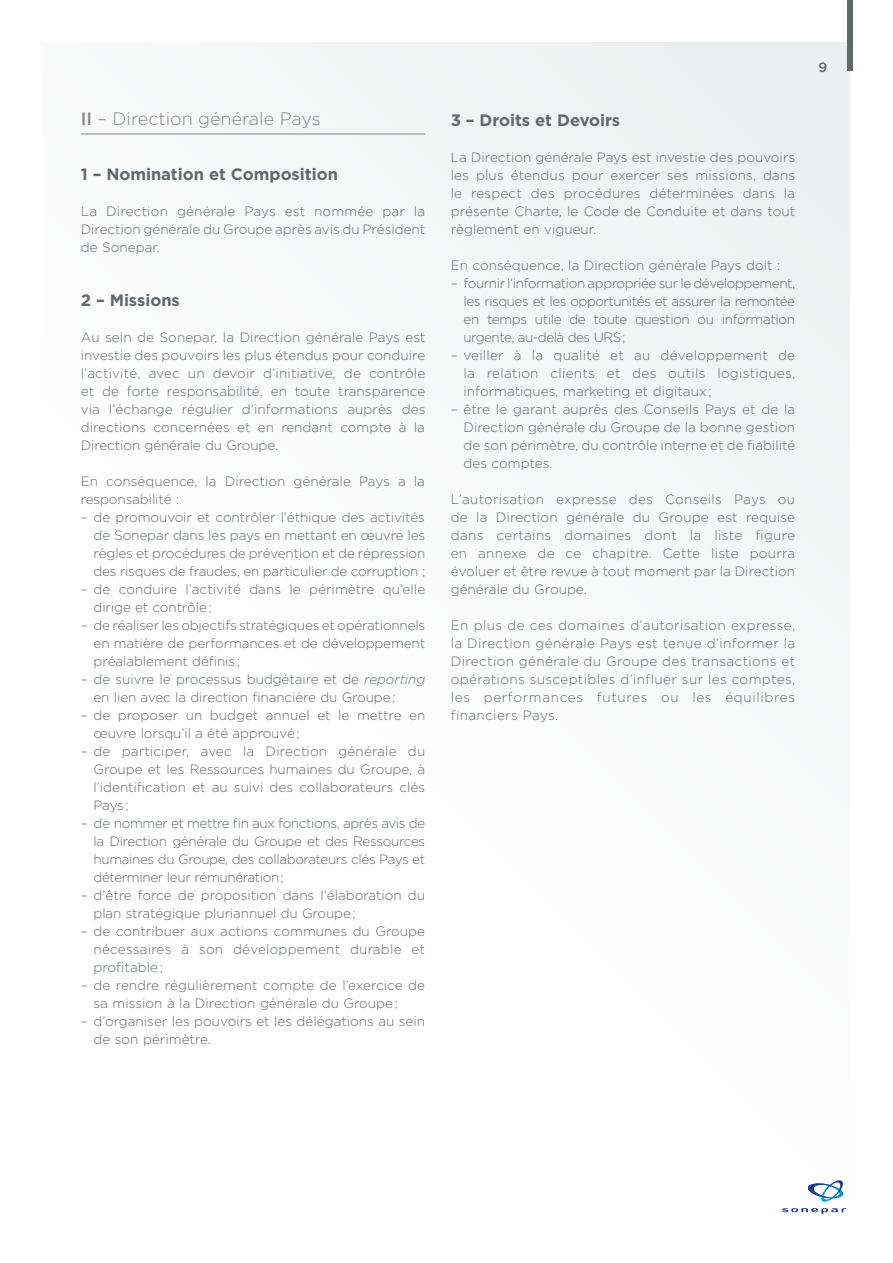
<style>
.page{position:relative;width:893px;height:1263px;background:#fff}
.page>*{position:absolute;margin:0;border:0;box-sizing:border-box;transform-origin:0 0}
.t1{font:300 18px "Gotham HTF";color:#878787}
.t2{font:700 16.5px "Gotham HTF";color:#60696e}
.t3{font:300 13.5px/18px "Gotham HTF";color:#60696e;text-align:justify}
.t4{font:500 13.5px "Gotham HTF";color:#60696e}
.s1{font-weight:500}
.s2{font-style:italic}
</style>
<div class="page">
<div style="left:847px;top:0;width:5px;height:71px;background:#60696e"></div>
<hr style="left:81px;top:134px;width:344px;height:1px;background:#878787">
<svg style="left:782px;top:1180px;width:65px;height:34px"></svg>
<h1 class="t1" style="left:81px;top:109px;width:241px"><span class="s1">II</span> – Direction générale Pays</h1>
<p class="t2" style="left:81px;top:165px;width:259px">1 – Nomination et Composition</p>
<p class="t3" style="left:81px;top:202px;width:346px">La Direction générale Pays est nommée par la Direction générale du Groupe après avis du Président de Sonepar.</p>
<p class="t2" style="left:81px;top:291px;width:101px">2 – Missions</p>
<p class="t3" style="left:81px;top:328px;width:346px">Au sein de Sonepar, la Direction générale Pays est investie des pouvoirs les plus étendus pour conduire l’activité, avec un devoir d’initiative, de contrôle et de forte responsabilité, en toute transparence via l’échange régulier d’informations auprès des directions concernées et en rendant compte à la Direction générale du Groupe.</p>
<p class="t3" style="left:81px;top:472px;width:346px">En conséquence, la Direction générale Pays a la responsabilité :</p>
<p class="t3" style="left:94px;top:508px;width:333px;text-indent:-13px">– de promouvoir et contrôler l’éthique des activités de Sonepar dans les pays en mettant en œuvre les règles et procédures de prévention et de répression des risques de fraudes, en particulier de corruption ;</p>
<p class="t3" style="left:94px;top:580px;width:333px;text-indent:-13px">– de conduire l’activité dans le périmètre qu’elle dirige et contrôle;</p>
<p class="t3" style="left:94px;top:616px;width:333px;text-indent:-13px">– de réaliser les objectifs stratégiques et opérationnels en matière de performances et de développement préalablement définis;</p>
<p class="t3" style="left:94px;top:670px;width:333px;text-indent:-13px">– de suivre le processus budgétaire et de <span class="s2">reporting </span>en lien avec la direction financière du Groupe;</p>
<p class="t3" style="left:94px;top:706px;width:333px;text-indent:-13px">– de proposer un budget annuel et le mettre en œuvre lorsqu’il a été approuvé;</p>
<p class="t3" style="left:94px;top:742px;width:333px;text-indent:-13px">– de participer, avec la Direction générale du Groupe et les Ressources humaines du Groupe, à l’identification et au suivi des collaborateurs clés Pays;</p>
<p class="t3" style="left:94px;top:814px;width:333px;text-indent:-13px">– de nommer et mettre fin aux fonctions, après avis de la Direction générale du Groupe et des Ressources humaines du Groupe, des collaborateurs clés Pays et déterminer leur rémunération;</p>
<p class="t3" style="left:94px;top:886px;width:333px;text-indent:-13px">– d’être force de proposition dans l’élaboration du plan stratégique pluriannuel du Groupe;</p>
<p class="t3" style="left:94px;top:922px;width:333px;text-indent:-13px">– de contribuer aux actions communes du Groupe nécessaires à son développement durable et profitable;</p>
<p class="t3" style="left:94px;top:976px;width:333px;text-indent:-13px">– de rendre régulièrement compte de l’exercice de sa mission à la Direction générale du Groupe;</p>
<p class="t3" style="left:94px;top:1012px;width:333px;text-indent:-13px">– d’organiser les pouvoirs et les délégations au sein de son périmètre.</p>
<p class="t2" style="left:451px;top:111px;width:171px">3 – Droits et Devoirs</p>
<p class="t3" style="left:451px;top:148px;width:346px">La Direction générale Pays est investie des pouvoirs les plus étendus pour exercer ses missions, dans le respect des procédures déterminées dans la présente Charte, le Code de Conduite et dans tout règlement en vigueur.</p>
<p class="t3" style="left:451px;top:256px;width:331px">En conséquence, la Direction générale Pays doit :</p>
<p class="t3" style="left:463px;top:274px;width:333px;text-indent:-13px">– fournir l’information appropriée sur le développement, les risques et les opportunités et assurer la remontée en temps utile de toute question ou information urgente, au-delà des URS;</p>
<p class="t3" style="left:463px;top:346px;width:333px;text-indent:-13px">– veiller à la qualité et au développement de la relation clients et des outils logistiques, informatiques, marketing et digitaux;</p>
<p class="t3" style="left:463px;top:400px;width:333px;text-indent:-13px">– être le garant auprès des Conseils Pays et de la Direction générale du Groupe de la bonne gestion de son périmètre, du contrôle interne et de fiabilité des comptes.</p>
<p class="t3" style="left:451px;top:490px;width:346px">L’autorisation expresse des Conseils Pays ou de la Direction générale du Groupe est requise dans certains domaines dont la liste figure en annexe de ce chapitre. Cette liste pourra évoluer et être revue à tout moment par la Direction générale du Groupe.</p>
<p class="t3" style="left:451px;top:616px;width:346px">En plus de ces domaines d’autorisation expresse, la Direction générale Pays est tenue d’informer la Direction générale du Groupe des transactions et opérations susceptibles d’influer sur les comptes, les performances futures ou les équilibres financiers Pays.</p>
<p class="t4" style="left:818px;top:59px;width:10px">9</p>
</div>
